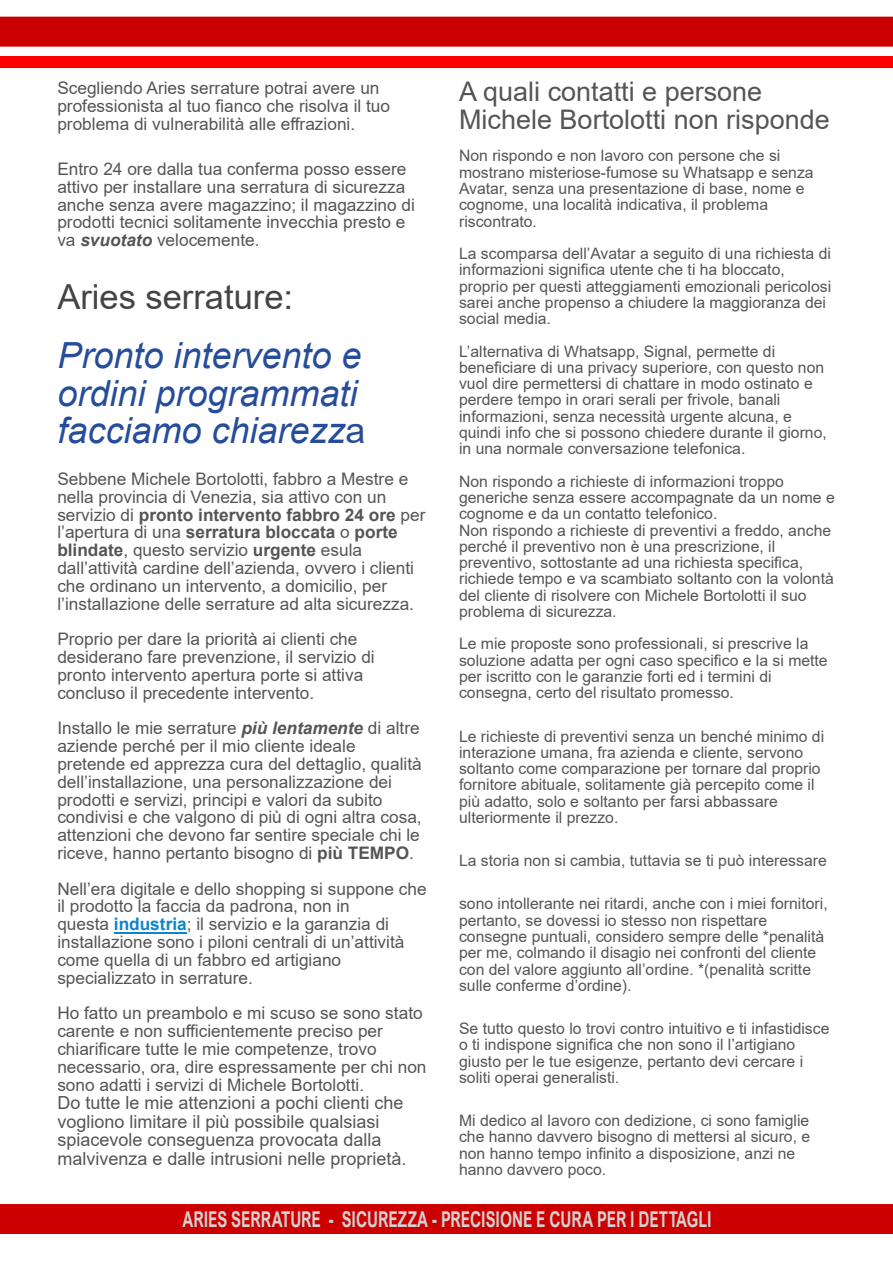
<style>
.page{position:relative;width:893px;height:1263px;background:#fff}
.page>*{position:absolute;margin:0;border:0;box-sizing:border-box;transform-origin:0 0}
.t1{font:italic 36px/37.2px "Arial";color:#264d9a}
.t2{font:34.5px "Arial";color:#444}
.t3{font:27px/27.9px "Arial";color:#555}
.t4{font:700 21.9px "Arial Nova";color:#d2d2d2;scale:.7 1}
.t5{font:18px/18.6px "Arial";color:#555}
.t6{font:17.25px/17.9px "Arial";color:#555}
.t7{font:15.75px/16.2px "Arial";color:#555}
.s1{font-weight:700;font-style:italic}
.s2{font-style:normal}
.s3{font-weight:700}
.s4{font-weight:700;color:#0d85cc}
</style>
<div class="page">
<div style="left:0;top:56px;width:893px;height:12px;background:#f00"></div>
<div style="left:0;top:1204px;width:893px;height:30px;background:#c00"></div>
<div style="left:0;top:17px;width:893px;height:30px;background:#c00"></div>
<hr style="left:114px;top:932px;width:73px;height:2px;background:#0d85cc">
<h3 class="t3" style="left:459px;top:80px;width:372px">A quali contatti e persone<br>Michele Bortolotti non risponde</h3>
<p class="t7" style="left:459px;top:149px;width:356px">Non rispondo e non lavoro con persone che si mostrano misteriose-fumose su Whatsapp e senza Avatar, senza una presentazione di base, nome e cognome, una località indicativa, il problema riscontrato.</p>
<p class="t7" style="left:459px;top:247px;width:374px">La scomparsa dell’Avatar a seguito di una richiesta di informazioni significa utente che ti ha bloccato, proprio per questi atteggiamenti emozionali pericolosi sarei anche propenso a chiudere la maggioranza dei social media.</p>
<p class="t7" style="left:459px;top:344px;width:369px">L’alternativa di Whatsapp, Signal, permette di beneficiare di una privacy superiore, con questo non vuol dire permettersi di chattare in modo ostinato e perdere tempo in orari serali per frivole, banali informazioni, senza necessità urgente alcuna, e quindi info che si possono chiedere durante il giorno, in una normale conversazione telefonica.</p>
<p class="t7" style="left:459px;top:475px;width:377px">Non rispondo a richieste di informazioni troppo generiche senza essere accompagnate da un nome e cognome e da un contatto telefonico.<br>Non rispondo a richieste di preventivi a freddo, anche perché il preventivo non è una prescrizione, il preventivo, sottostante ad una richiesta specifica, richiede tempo e va scambiato soltanto con la volontà del cliente di risolvere con Michele Bortolotti il suo problema di sicurezza.</p>
<p class="t7" style="left:459px;top:637px;width:370px">Le mie proposte sono professionali, si prescrive la soluzione adatta per ogni caso specifico e la si mette per iscritto con le garanzie forti ed i termini di consegna, certo del risultato promesso.</p>
<p class="t7" style="left:459px;top:729px;width:367px">Le richieste di preventivi senza un benché minimo di interazione umana, fra azienda e cliente, servono soltanto come comparazione per tornare dal proprio fornitore abituale, solitamente già percepito come il più adatto, solo e soltanto per farsi abbassare ulteriormente il prezzo.</p>
<p class="t7" style="left:459px;top:854px;width:369px">La storia non si cambia, tuttavia se ti può interessare</p>
<p class="t7" style="left:459px;top:897px;width:370px">sono intollerante nei ritardi, anche con i miei fornitori, pertanto, se dovessi io stesso non rispettare consegne puntuali, considero sempre delle *penalità per me, colmando il disagio nei confronti del cliente con del valore aggiunto all’ordine. *(penalità scritte sulle conferme d’ordine).</p>
<p class="t7" style="left:459px;top:1022px;width:372px">Se tutto questo lo trovi contro intuitivo e ti infastidisce o ti indispone significa che non sono il l’artigiano giusto per le tue esigenze, pertanto devi cercare i soliti operai generalisti.</p>
<p class="t7" style="left:459px;top:1114px;width:353px">Mi dedico al lavoro con dedizione, ci sono famiglie che hanno davvero bisogno di mettersi al sicuro, e non hanno tempo infinito a disposizione, anzi ne hanno davvero poco.</p>
<h3 class="t4" style="left:182px;top:1211px;width:757px">ARIES SERRATURE - SICUREZZA - PRECISIONE E CURA PER I DETTAGLI</h3>
<p class="t6" style="left:57px;top:81px;width:334px">Scegliendo Aries serrature potrai avere un professionista al tuo fianco che risolva il tuo problema di vulnerabilità alle effrazioni.</p>
<p class="t6" style="left:57px;top:161px;width:359px">Entro 24 ore dalla tua conferma posso essere attivo per installare una serratura di sicurezza anche senza avere magazzino; il magazzino di prodotti tecnici solitamente invecchia presto e va <span class="s1">svuotato</span> velocemente.</p>
<h2 class="t2" style="left:57px;top:284px;width:237px">Aries serrature:</h2>
<h1 class="t1" style="left:57px;top:340px;width:310px">Pronto intervento e ordini programmati facciamo chiarezz<span class="s2">a</span></h1>
<p class="t6" style="left:57px;top:471px;width:370px">Sebbene Michele Bortolotti, fabbro a Mestre e nella provincia di Venezia, sia attivo con un servizio di <span class="s3">pronto intervento fabbro 24 ore</span> per l’apertura di una <span class="s3">serratura bloccata</span> o <span class="s3">porte blindate</span>, questo servizio <span class="s3">urgente</span> esula dall’attività cardine dell’azienda, ovvero i clienti che ordinano un intervento, a domicilio, per l’installazione delle serrature ad alta sicurezza.</p>
<p class="t6" style="left:57px;top:632px;width:319px">Proprio per dare la priorità ai clienti che desiderano fare prevenzione, il servizio di pronto intervento apertura porte si attiva concluso il precedente intervento.</p>
<p class="t6" style="left:57px;top:721px;width:366px">Installo le mie serrature <span class="s1">più lentamente</span> di altre aziende perché per il mio cliente ideale pretende ed apprezza cura del dettaglio, qualità dell’installazione, una personalizzazione dei prodotti e servizi, principi e valori da subito condivisi e che valgono di più di ogni altra cosa, attenzioni che devono far sentire speciale chi le riceve, hanno pertanto bisogno di <span class="s3">più TEMPO</span>.</p>
<p class="t6" style="left:57px;top:881px;width:371px">Nell’era digitale e dello shopping si suppone che il prodotto la faccia da padrona, non in<br>questa <span class="s4">industria</span>; il servizio e la garanzia di installazione sono i piloni centrali di un’attività come quella di un fabbro ed artigiano specializzato in serrature.</p>
<p class="t6" style="left:57px;top:1006px;width:371px">Ho fatto un preambolo e mi scuso se sono stato carente e non sufficientemente preciso per chiarificare tutte le mie competenze, trovo necessario, ora, dire espressamente per chi non sono adatti i servizi di Michele Bortolotti.</p>
<p class="t5" style="left:57px;top:1095px;width:351px">Do tutte le mie attenzioni a pochi clienti che vogliono limitare il più possibile qualsiasi spiacevole conseguenza provocata dalla malvivenza e dalle intrusioni nelle proprietà.</p>
</div>
